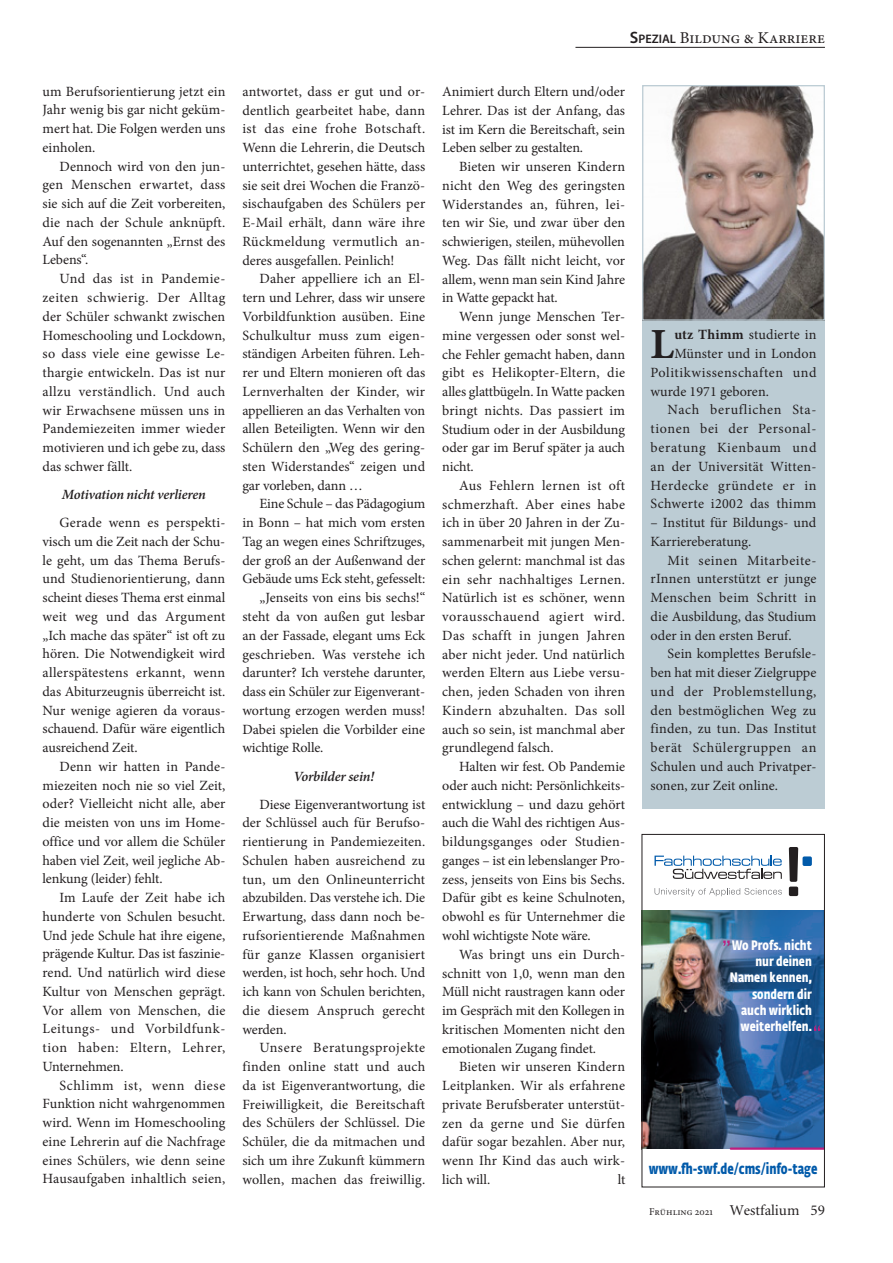
<style>
.page{position:relative;width:893px;height:1263px;background:#fff}
.page>*{position:absolute;margin:0;border:0;box-sizing:border-box;transform-origin:0 0}
.t1{font:700 42.9px "Minion Pro";color:#231f20}
.t2{font:16.5px "Minion Pro";color:#231f20}
.t3{font:700 15px "Fe Sa Cond Alt Std";letter-spacing:-.005em;color:#015aaa;scale:.95 1}
.t4{font:14.1px/18.8px "Minion Pro";color:#231f20;text-align:justify}
.t5{font:14.1px "Minion Pro";letter-spacing:.04em;color:#231f20}
.t6{font:14.1px "Minion Pro";letter-spacing:.025em;color:#231f20}
.t7{font:italic 600 14.1px "Minion Pro";letter-spacing:-.015em;color:#231f20}
.t8{font:14.1px "Minion Pro";letter-spacing:.045em;color:#231f20}
.t9{font:14.1px "Minion Pro";letter-spacing:.05em;color:#231f20}
.t10{font:700 13.5px/16.2px "Fe Sa Cond Alt Std";color:#fff;text-align:right}
.t11{font:10.5px "Minion Regular SC";color:#231f20}
.s1{font-family:"Myriad Pro";font-weight:600}
.s2{font-family:"Myriad Pro";font-weight:600;font-size:12.3px}
.s3{font-weight:700}
.s4{font-family:"Minion";font-size:15px}
</style>
<div class="page">
<hr style="left:575px;top:47px;width:250px;height:1px;background:#231f20">
<div style="left:642px;top:160px;width:183px;height:648px;background:#bcccd4"></div>
<img style="left:644px;top:87px;width:179px;height:232px">
<div style="left:642px;top:85px;width:183px;height:236px;border:1px solid #bcccd4"></div>
<svg style="left:655px;top:888px;width:127px;height:8px"></svg>
<svg style="left:654px;top:856px;width:128px;height:23px"></svg>
<svg style="left:789px;top:847px;width:23px;height:49px"></svg>
<img style="left:644px;top:911px;width:179px;height:239px">
<svg style="left:814px;top:1025px;width:6px;height:6px"></svg>
<svg style="left:723px;top:940px;width:7px;height:6px"></svg>
<hr style="left:731px;top:1147px;width:93px;height:3px;background:#be1d7e">
<div style="left:642px;top:834px;width:183px;height:353px;border:1px solid #231f20"></div>
<p class="t4" style="left:43px;top:82px;width:184px">um Berufsorientierung jetzt ein Jahr wenig bis gar nicht geküm&shy;mert hat. Die Folgen werden uns einholen.</p>
<p class="t4" style="left:43px;top:157px;width:184px;text-indent:17px">Dennoch wird von den jun&shy;gen Menschen erwartet, dass sie sich auf die Zeit vorbereiten, die nach der Schule anknüpft.<br>Auf den sogenannten „Ernst des Lebens“.</p>
<p class="t4" style="left:43px;top:269px;width:184px;text-indent:17px">Und das ist in Pandemie&shy;zeiten schwierig. Der Alltag der Schüler schwankt zwischen Homeschooling und Lockdown, so dass viele eine gewisse Le&shy;thargie entwickeln. Das ist nur allzu verständlich. Und auch wir Erwachsene müssen uns in Pandemiezeiten immer wieder motivieren und ich gebe zu, dass das schwer fällt.</p>
<p class="t7" style="left:62px;top:485px;width:145px">Motivation nicht verlieren</p>
<p class="t4" style="left:43px;top:513px;width:184px;text-indent:17px">Gerade wenn es perspekti&shy;visch um die Zeit nach der Schu&shy;le geht, um das Thema Berufs&shy;und Studienorientierung, dann scheint dieses Thema erst einmal weit weg und das Argument „Ich mache das später“ ist oft zu hören. Die Notwendigkeit wird allerspätestens erkannt, wenn das Abiturzeugnis überreicht ist.<br>Nur wenige agieren da voraus&shy;schauend. Dafür wäre eigentlich ausreichend Zeit.</p>
<p class="t4" style="left:43px;top:757px;width:184px;text-indent:17px">Denn wir hatten in Pande&shy;miezeiten noch nie so viel Zeit, oder? Vielleicht nicht alle, aber die meisten von uns im Home&shy;office und vor allem die Schüler haben viel Zeit, weil jegliche Ab&shy;lenkung (leider) fehlt.</p>
<p class="t4" style="left:43px;top:888px;width:184px;text-indent:17px">Im Laufe der Zeit habe ich hunderte von Schulen besucht.<br>Und jede Schule hat ihre eigene, prägende Kultur. Das ist faszinie&shy;rend. Und natürlich wird diese Kultur von Menschen geprägt.<br>Vor allem von Menschen, die Leitungs- und Vorbildfunk&shy;tion haben: Eltern, Lehrer, Unternehmen.</p>
<p class="t4" style="left:43px;top:1076px;width:184px;text-indent:17px">Schlimm ist, wenn diese Funktion nicht wahrgenommen wird. Wenn im Homeschooling eine Lehrerin auf die Nachfrage eines Schülers, wie denn seine Hausaufgaben inhaltlich seien,</p>
<p class="t2" style="left:630px;top:27px;width:197px"><span class="s1">S</span><span class="s2">PEZIAL</span> Bildung &amp; Karriere</p>
<p class="t4" style="left:242px;top:82px;width:184px">antwortet, dass er gut und or&shy;dentlich gearbeitet habe, dann ist das eine frohe Botschaft.<br>Wenn die Lehrerin, die Deutsch unterrichtet, gesehen hätte, dass sie seit drei Wochen die Franzö&shy;sischaufgaben des Schülers per E-Mail erhält, dann wäre ihre Rückmeldung vermutlich an&shy;deres ausgefallen. Peinlich!</p>
<p class="t4" style="left:242px;top:270px;width:184px;text-indent:17px">Daher appelliere ich an El&shy;tern und Lehrer, dass wir unsere Vorbildfunktion ausüben. Eine Schulkultur muss zum eigen&shy;ständigen Arbeiten führen. Leh&shy;rer und Eltern monieren oft das Lernverhalten der Kinder, wir appellieren an das Verhalten von allen Beteiligten. Wenn wir den Schülern den „Weg des gering&shy;sten Widerstandes“ zeigen und gar vorleben, dann …</p>
<p class="t4" style="left:259px;top:495px;width:167px">Eine Schule – das Pädagogium</p>
<p class="t4" style="left:242px;top:513px;width:184px">in Bonn – hat mich vom ersten</p>
<p class="t4" style="left:242px;top:532px;width:184px">Tag an wegen eines Schriftzuges,</p>
<p class="t4" style="left:242px;top:551px;width:184px">der groß an der Außenwand der</p>
<p class="t4" style="left:242px;top:570px;width:184px">Gebäude ums Eck steht, gefesselt:</p>
<p class="t4" style="left:259px;top:588px;width:167px">„Jenseits von eins bis sechs!“</p>
<p class="t4" style="left:242px;top:607px;width:184px">steht da von außen gut lesbar</p>
<p class="t4" style="left:242px;top:626px;width:184px">an der Fassade, elegant ums Eck</p>
<p class="t4" style="left:242px;top:645px;width:184px">geschrieben. Was verstehe ich</p>
<p class="t4" style="left:242px;top:663px;width:184px">darunter? Ich verstehe darunter,</p>
<p class="t4" style="left:242px;top:682px;width:184px">dass ein Schüler zur Eigenverant-</p>
<p class="t4" style="left:242px;top:701px;width:184px">wortung erzogen werden muss!</p>
<p class="t4" style="left:242px;top:720px;width:184px">Dabei spielen die Vorbilder eine</p>
<p class="t4" style="left:242px;top:738px;width:83px">wichtige Rolle.</p>
<p class="t7" style="left:293px;top:766px;width:82px">Vorbilder sein!</p>
<p class="t4" style="left:242px;top:795px;width:184px;text-indent:17px">Diese Eigenverantwortung ist der Schlüssel auch für Berufso&shy;rientierung in Pandemiezeiten.<br>Schulen haben ausreichend zu tun, um den Onlineunterricht abzubilden. Das verstehe ich. Die Erwartung, dass dann noch be&shy;rufsorientierende Maßnahmen für ganze Klassen organisiert werden, ist hoch, sehr hoch. Und ich kann von Schulen berichten, die diesem Anspruch gerecht werden.</p>
<p class="t4" style="left:242px;top:1038px;width:184px;text-indent:17px">Unsere Beratungsprojekte finden online statt und auch da ist Eigenverantwortung, die Freiwilligkeit, die Bereitschaft des Schülers der Schlüssel. Die Schüler, die da mitmachen und sich um ihre Zukunft kümmern wollen, machen das freiwillig.</p>
<p class="t4" style="left:442px;top:82px;width:184px">Animiert durch Eltern und/oder Lehrer. Das ist der Anfang, das ist im Kern die Bereitschaft, sein Leben selber zu gestalten.</p>
<p class="t4" style="left:442px;top:157px;width:184px;text-indent:17px">Bieten wir unseren Kindern nicht den Weg des geringsten Widerstandes an, führen, lei&shy;ten wir Sie, und zwar über den schwierigen, steilen, mühevollen Weg. Das fällt nicht leicht, vor allem, wenn man sein Kind Jahre in Watte gepackt hat.</p>
<p class="t4" style="left:442px;top:307px;width:184px;text-indent:17px">Wenn junge Menschen Ter&shy;mine vergessen oder sonst wel&shy;che Fehler gemacht haben, dann gibt es Helikopter-Eltern, die alles glattbügeln. In Watte packen bringt nichts. Das passiert im Studium oder in der Ausbildung oder gar im Beruf später ja auch nicht.</p>
<p class="t4" style="left:442px;top:476px;width:184px;text-indent:17px">Aus Fehlern lernen ist oft schmerzhaft. Aber eines habe ich in über 20 Jahren in der Zu&shy;sammenarbeit mit jungen Men&shy;schen gelernt: manchmal ist das ein sehr nachhaltiges Lernen.<br>Natürlich ist es schöner, wenn vorausschauend agiert wird.<br>Das schafft in jungen Jahren aber nicht jeder. Und natürlich werden Eltern aus Liebe versu&shy;chen, jeden Schaden von ihren Kindern abzuhalten. Das soll auch so sein, ist manchmal aber grundlegend falsch.</p>
<p class="t4" style="left:442px;top:757px;width:184px;text-indent:17px">Halten wir fest. Ob Pandemie oder auch nicht: Persönlichkeits&shy;entwicklung – und dazu gehört auch die Wahl des richtigen Aus&shy;bildungsganges oder Studien&shy;ganges – ist ein lebenslanger Pro&shy;zess, jenseits von Eins bis Sechs.<br>Dafür gibt es keine Schulnoten, obwohl es für Unternehmer die wohl wichtigste Note wäre.</p>
<p class="t4" style="left:442px;top:945px;width:184px;text-indent:17px">Was bringt uns ein Durch&shy;schnitt von 1,0, wenn man den Müll nicht raustragen kann oder im Gespräch mit den Kollegen in kritischen Momenten nicht den emotionalen Zugang findet.</p>
<p class="t4" style="left:442px;top:1057px;width:184px;text-indent:17px">Bieten wir unseren Kindern Leitplanken. Wir als erfahrene private Berufsberater unterstüt&shy;zen da gerne und Sie dürfen dafür sogar bezahlen. Aber nur, wenn Ihr Kind das auch wirk&shy;lich will.</p>
<p class="t4" style="left:618px;top:1170px;width:9px">lt</p>
<h1 class="t1" style="left:651px;top:314px;width:25px">L</h1>
<p class="t4" style="left:674px;top:326px;width:144px"><span class="s3">utz Thimm</span> studierte in</p>
<p class="t4" style="left:674px;top:344px;width:144px">Münster und in London</p>
<p class="t5" style="left:651px;top:363px;width:167px">Politikwissenschaften und</p>
<p class="t4" style="left:651px;top:382px;width:120px">wurde 1971 geboren.</p>
<p class="t8" style="left:668px;top:400px;width:150px">Nach beruflichen Sta-</p>
<p class="t5" style="left:651px;top:419px;width:167px">tionen bei der Personal-</p>
<p class="t9" style="left:651px;top:438px;width:167px">beratung Kienbaum und</p>
<p class="t6" style="left:651px;top:457px;width:167px">an der Universität Witten-</p>
<p class="t5" style="left:651px;top:475px;width:167px">Herdecke gründete er in</p>
<p class="t6" style="left:651px;top:494px;width:167px">Schwerte i2002 das thimm</p>
<p class="t4" style="left:651px;top:513px;width:167px">– Institut für Bildungs- und<br>Karriereberatung.</p>
<p class="t4" style="left:651px;top:551px;width:167px;text-indent:17px">Mit seinen Mitarbeite&shy;rInnen unterstützt er junge Menschen beim Schritt in die Ausbildung, das Studium oder in den ersten Beruf.</p>
<p class="t4" style="left:651px;top:644px;width:167px;text-indent:17px">Sein komplettes Berufsle&shy;ben hat mit dieser Zielgruppe und der Problemstellung, den bestmöglichen Weg zu finden, zu tun. Das Institut berät Schülergruppen an Schulen und auch Privatper&shy;sonen, zur Zeit online.</p>
<p class="t10" style="left:730px;top:937px;width:84px">Wo Profs. nicht nur deinen<br>Namen kennen, sondern dir auch wirklich weiterhelfen.</p>
<p class="t3" style="left:649px;top:1160px;width:179px">www.fh-swf.de/cms/info-tage</p>
<p class="t11" style="left:649px;top:1206px;width:177px">Frühling 2021 <span class="s4">Westfalium 59</span></p>
</div>
